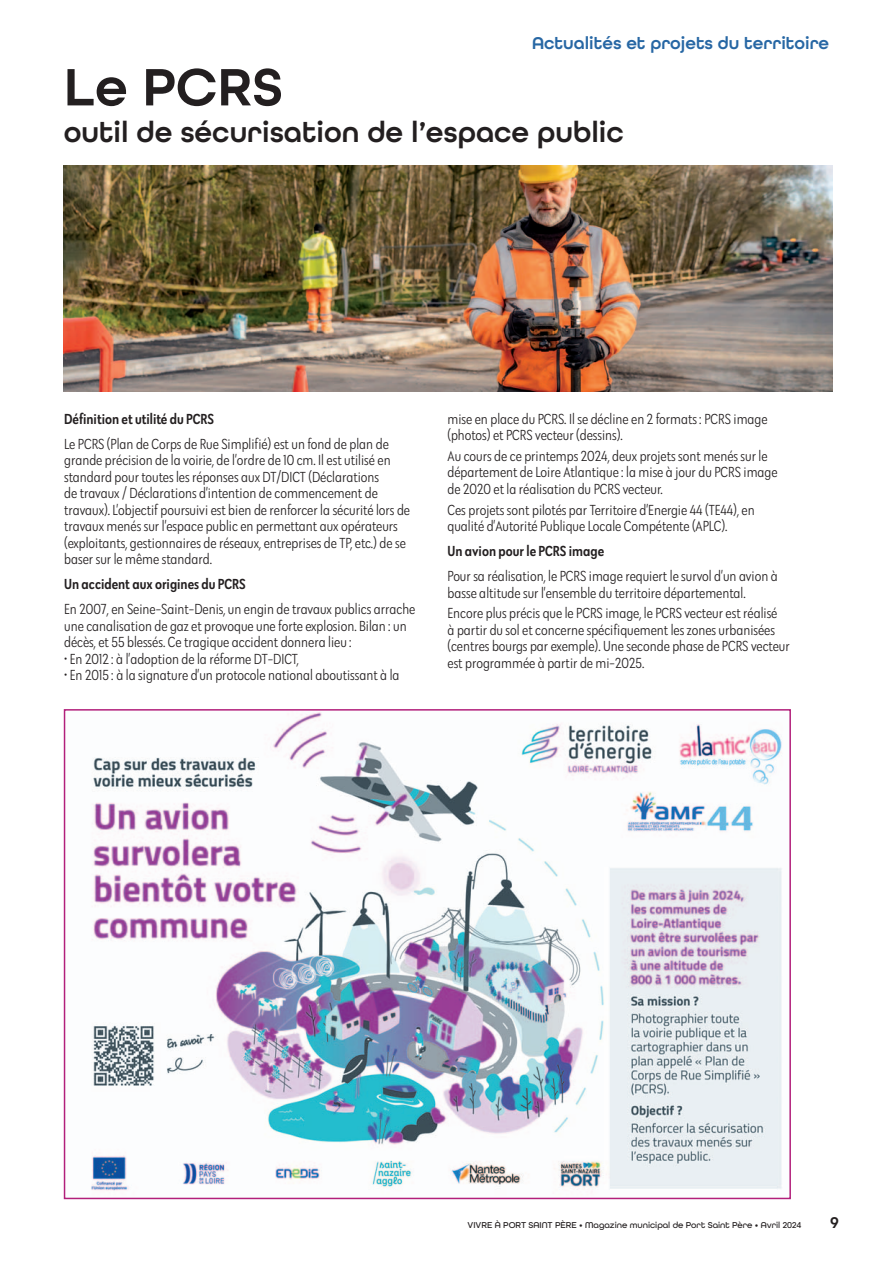
<style>
.page{position:relative;width:893px;height:1263px;background:#fff}
.page>*{position:absolute;margin:0;border:0;box-sizing:border-box;transform-origin:0 0}
.t1{font:600 55.5px "All Round Gothic";color:#231f20}
.t2{font:600 30px "All Round Gothic";color:#231f20}
.t3{font:600 18px "All Round Gothic";color:#2767a4}
.t4{font:600 16.5px "All Round Gothic";color:#231f20}
.t5{font:300 condensed 15px/16.5px "Galatea";color:#231f20}
.t6{font:500 condensed 15px "Galatea";color:#231f20}
.t7{font:500 9px "All Round Gothic";color:#231f20}
</style>
<div class="page">
<img style="left:64px;top:166px;width:769px;height:225px">
<img style="left:91px;top:712px;width:691px;height:479px">
<div style="left:64px;top:709px;width:727px;height:490px;border:2px solid #b2207b"></div>
<h1 class="t1" style="left:64px;top:66px;width:221px">Le PCRS</h1>
<p class="t3" style="left:532px;top:36px;width:299px">Actualités et projets du territoire</p>
<h2 class="t2" style="left:64px;top:120px;width:561px">outil de sécurisation de l’espace public</h2>
<p class="t6" style="left:64px;top:412px;width:151px">Définition et utilité du PCRS</p>
<p class="t5" style="left:64px;top:436px;width:347px">Le PCRS (Plan de Corps de Rue Simplifié) est un fond de plan de grande précision de la voirie, de l’ordre de 10 cm. Il est utilisé en standard pour toutes les réponses aux DT/DICT (Déclarations<br>de travaux / Déclarations d’intention de commencement de travaux). L’objectif poursuivi est bien de renforcer la sécurité lors de travaux menés sur l’espace public en permettant aux opérateurs (exploitants, gestionnaires de réseaux, entreprises de TP, etc.) de se baser sur le même standard.</p>
<p class="t6" style="left:64px;top:578px;width:183px">Un accident aux origines du PCRS</p>
<p class="t5" style="left:64px;top:602px;width:353px">En 2007, en Seine-Saint-Denis, un engin de travaux publics arrache une canalisation de gaz et provoque une forte explosion. Bilan : un décès, et 55 blessés. Ce tragique accident donnera lieu :</p>
<p class="t5" style="left:64px;top:651px;width:236px">• En 2012 : à l’adoption de la réforme DT-DICT,</p>
<p class="t5" style="left:64px;top:668px;width:337px">• En 2015 : à la signature d’un protocole national aboutissant à la</p>
<p class="t5" style="left:447px;top:411px;width:322px">mise en place du PCRS. Il se décline en 2 formats : PCRS image (photos) et PCRS vecteur (dessins).</p>
<p class="t5" style="left:447px;top:449px;width:332px">Au cours de ce printemps 2024, deux projets sont menés sur le département de Loire Atlantique : la mise à jour du PCRS image de 2020 et la réalisation du PCRS vecteur.</p>
<p class="t5" style="left:447px;top:502px;width:309px">Ces projets sont pilotés par Territoire d’Energie 44 (TE44), en qualité d’Autorité Publique Locale Compétente (APLC).</p>
<p class="t6" style="left:447px;top:545px;width:158px">Un avion pour le PCRS image</p>
<p class="t5" style="left:447px;top:569px;width:332px">Pour sa réalisation, le PCRS image requiert le survol d’un avion à basse altitude sur l’ensemble du territoire départemental.</p>
<p class="t5" style="left:447px;top:606px;width:344px">Encore plus précis que le PCRS image, le PCRS vecteur est réalisé<br>à partir du sol et concerne spécifiquement les zones urbanisées (centres bourgs par exemple). Une seconde phase de PCRS vecteur est programmée à partir de mi-2025.</p>
<p class="t7" style="left:468px;top:1222px;width:335px">VIVRE À PORT SAINT PÈRE • Magazine municipal de Port Saint Père • Avril 2024</p>
<p class="t4" style="left:830px;top:1216px;width:10px">9</p>
</div>
